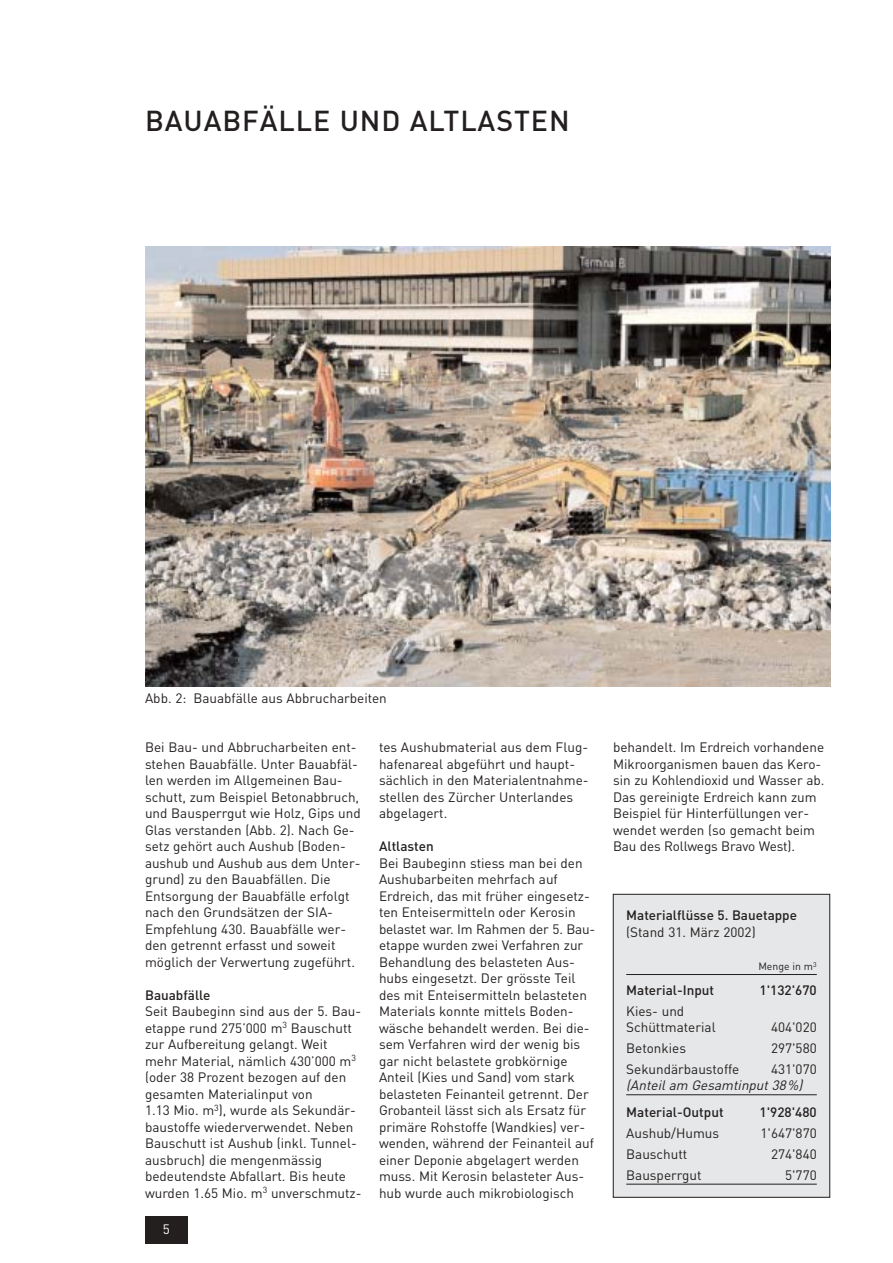
<style>
.page{position:relative;width:893px;height:1263px;background:#fff}
.page>*{position:absolute;margin:0;border:0;box-sizing:border-box;transform-origin:0 0}
.t1{font:500 28.5px "DIN";letter-spacing:.03em;color:#231f1f}
.t2{font:13.5px/16.5px "DIN";color:#231f1f}
.t3{font:500 13.5px "DIN";color:#231f1f}
.t4{font:italic 13.5px "DIN";color:#231f1f}
.t5{font:13.5px "DIN";color:#fff}
.t6{font:10.5px "DIN";color:#231f1f}
</style>
<div class="page">
<div style="left:145px;top:1216px;width:43px;height:28px;background:#231f1f"></div>
<div style="left:613px;top:894px;width:216px;height:303px;background:#e6e7e8"></div>
<hr style="left:626px;top:974px;width:190px;height:1px;background:#231f1f">
<hr style="left:626px;top:1095px;width:190px;height:1px;background:#231f1f">
<hr style="left:626px;top:1184px;width:190px;height:1px;background:#231f1f">
<div style="left:613px;top:894px;width:217px;height:304px;border:1px solid #231f1f"></div>
<img style="left:145px;top:247px;width:685px;height:439px">
<h1 class="t1" style="left:145px;top:111px;width:426px">BAUABFÄLLE UND ALTLASTEN</h1>
<p class="t2" style="left:145px;top:691px;width:243px">Abb. 2: Bauabfälle aus Abbrucharbeiten</p>
<p class="t2" style="left:145px;top:741px;width:217px">Bei Bau- und Abbrucharbeiten ent&shy;stehen Bauabfälle. Unter Bauabfäl&shy;len werden im Allgemeinen Bau&shy;schutt, zum Beispiel Betonabbruch, und Bausperrgut wie Holz, Gips und Glas verstanden (Abb. 2). Nach Ge&shy;setz gehört auch Aushub (Boden&shy;aushub und Aushub aus dem Unter&shy;grund) zu den Bauabfällen. Die Entsorgung der Bauabfälle erfolgt nach den Grundsätzen der SIA-Empfehlung 430. Bauabfälle wer&shy;den getrennt erfasst und soweit möglich der Verwertung zugeführt.</p>
<p class="t3" style="left:145px;top:990px;width:67px">Bauabfälle</p>
<p class="t2" style="left:145px;top:1005px;width:218px">Seit Baubeginn sind aus der 5. Bau&shy;etappe rund 275’000 m<sup>3</sup> Bauschutt zur Aufbereitung gelangt. Weit mehr Material, nämlich 430’000 m<sup>3 </sup>(oder 38 Prozent bezogen auf den gesamten Materialinput von<br>1.13 Mio. m<sup>3</sup>), wurde als Sekundär&shy;baustoffe wiederverwendet. Neben Bauschutt ist Aushub (inkl. Tunnel&shy;ausbruch) die mengenmässig bedeutendste Abfallart. Bis heute wurden 1.65 Mio. m<sup>3</sup> unverschmutz-</p>
<p class="t5" style="left:163px;top:1225px;width:9px">5</p>
<p class="t2" style="left:379px;top:741px;width:211px">tes Aushubmaterial aus dem Flug&shy;hafenareal abgeführt und haupt&shy;sächlich in den Materialentnahme&shy;stellen des Zürcher Unterlandes abgelagert.</p>
<p class="t3" style="left:379px;top:842px;width:56px">Altlasten</p>
<p class="t2" style="left:379px;top:856px;width:218px">Bei Baubeginn stiess man bei den Aushubarbeiten mehrfach auf Erdreich, das mit früher eingesetz&shy;ten Enteisermitteln oder Kerosin belastet war. Im Rahmen der 5. Bau&shy;etappe wurden zwei Verfahren zur Behandlung des belasteten Aus&shy;hubs eingesetzt. Der grösste Teil des mit Enteisermitteln belasteten Materials konnte mittels Boden&shy;wäsche behandelt werden. Bei die&shy;sem Verfahren wird der wenig bis gar nicht belastete grobkörnige Anteil (Kies und Sand) vom stark belasteten Feinanteil getrennt. Der Grobanteil lässt sich als Ersatz für primäre Rohstoffe (Wandkies) ver&shy;wenden, während der Feinanteil auf einer Deponie abgelagert werden muss. Mit Kerosin belasteter Aus&shy;hub wurde auch mikrobiologisch</p>
<p class="t2" style="left:613px;top:741px;width:213px">behandelt. Im Erdreich vorhandene Mikroorganismen bauen das Kero&shy;sin zu Kohlendioxid und Wasser ab.<br>Das gereinigte Erdreich kann zum Beispiel für Hinterfüllungen ver&shy;wendet werden (so gemacht beim Bau des Rollwegs Bravo West).</p>
<p class="t3" style="left:626px;top:911px;width:172px">Materialflüsse 5. Bauetappe</p>
<p class="t2" style="left:626px;top:925px;width:131px">(Stand 31. März 2002)</p>
<p class="t6" style="left:758px;top:963px;width:60px">Menge in m<sup>3</sup></p>
<p class="t3" style="left:626px;top:986px;width:89px">Material-Input</p>
<p class="t3" style="left:759px;top:986px;width:59px">1'132'670</p>
<p class="t2" style="left:626px;top:1004px;width:91px">Kies- und<br>Schüttmaterial</p>
<p class="t2" style="left:771px;top:1021px;width:47px">404'020</p>
<p class="t2" style="left:626px;top:1042px;width:61px">Betonkies</p>
<p class="t2" style="left:771px;top:1042px;width:47px">297'580</p>
<p class="t2" style="left:626px;top:1062px;width:115px">Sekundärbaustoffe</p>
<p class="t2" style="left:771px;top:1062px;width:47px">431'070</p>
<p class="t4" style="left:626px;top:1081px;width:180px">(Anteil am Gesamtinput 38%)</p>
<p class="t3" style="left:626px;top:1108px;width:99px">Material-Output</p>
<p class="t3" style="left:759px;top:1108px;width:59px">1'928'480</p>
<p class="t2" style="left:626px;top:1127px;width:94px">Aushub/Humus</p>
<p class="t2" style="left:760px;top:1127px;width:58px">1'647'870</p>
<p class="t2" style="left:626px;top:1147px;width:63px">Bauschutt</p>
<p class="t2" style="left:771px;top:1147px;width:47px">274'840</p>
<p class="t2" style="left:626px;top:1168px;width:77px">Bausperrgut</p>
<p class="t2" style="left:785px;top:1168px;width:33px">5'770</p>
</div>
